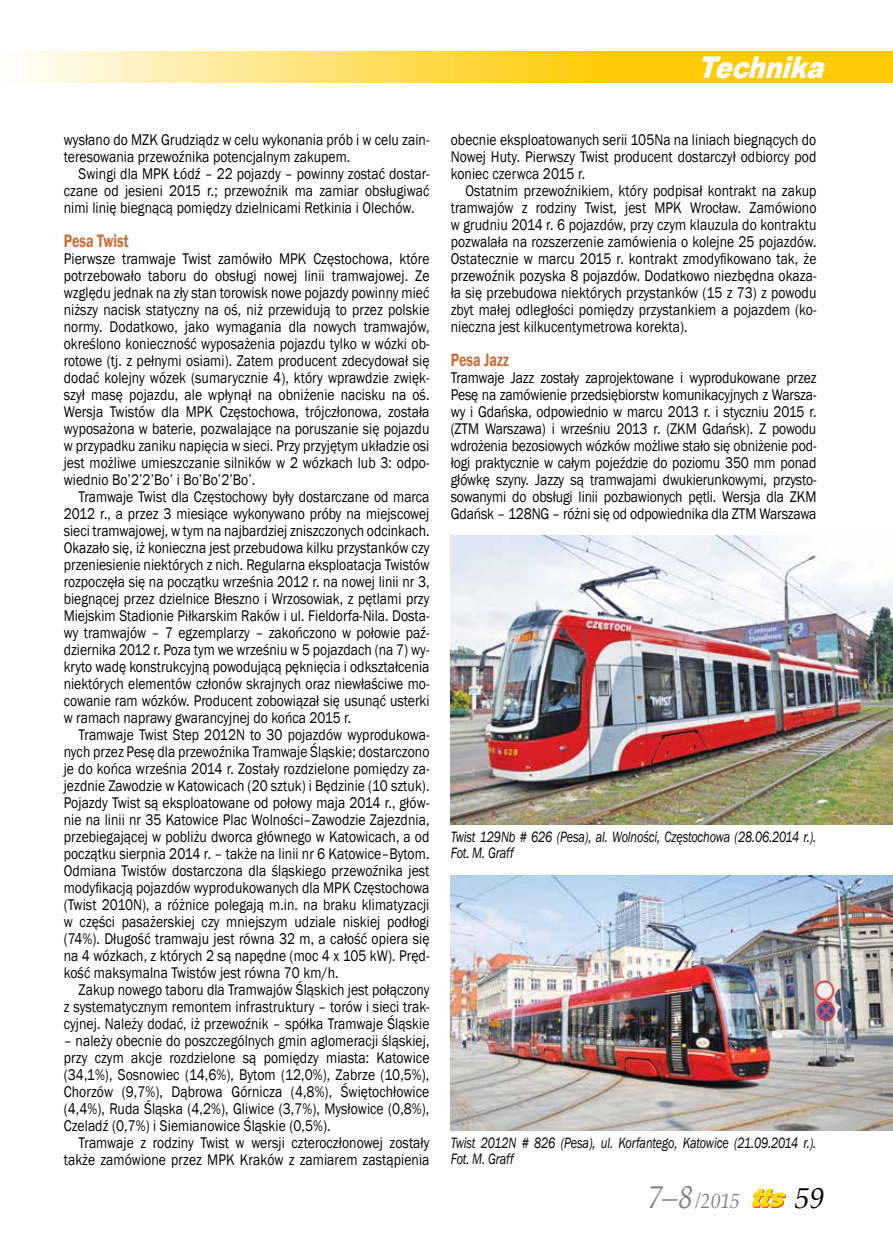
<style>
.page{position:relative;width:893px;height:1251px;background:#fff}
.page>*{position:absolute;margin:0;border:0;box-sizing:border-box;transform-origin:0 0}
.t1{font:italic 900 30px "Arial";color:#fff;scale:.85 1}
.t2{font:italic 30px "Palatino Linotype";color:#000}
.t3{font:italic 21.45px "Palatino Linotype";color:#808285;scale:.91 1}
.t4{font:600 18.6px "Franklin Gothic";letter-spacing:.005em;color:#ca6c38;scale:.75 1}
.t5{font:15.9px/17px "Franklin Gothic";letter-spacing:.005em;color:#000;text-align:justify;scale:.86 1}
.t6{font:italic 15.45px/16.5px "Franklin Gothic";letter-spacing:-.01em;color:#000;scale:.79 1}
.s1{font-size:33px}
</style>
<div class="page">
<svg style="left:24px;top:51px;width:869px;height:32px;background:#ffda52"></svg>
<svg style="left:752px;top:1188px;width:34px;height:19px"></svg>
<img style="left:451px;top:535px;width:442px;height:289px">
<img style="left:451px;top:875px;width:442px;height:255px">
<h1 class="t1" style="left:698px;top:45px;width:162px">Technika</h1>
<p class="t5" style="left:64px;top:131px;width:427px">wysłano do MZK Grudziądz w celu wykonania prób i w celu zain&shy;teresowania przewoźnika potencjalnym zakupem.</p>
<p class="t5" style="left:64px;top:165px;width:427px;text-indent:15px">Swingi dla MPK Łódź – 22 pojazdy – powinny zostać dostar&shy;czane od jesieni 2015 r.; przewoźnik ma zamiar obsługiwać nimi linię biegnącą pomiędzy dzielnicami Retkinia i Olechów.</p>
<p class="t4" style="left:64px;top:229px;width:88px">Pesa Twist</p>
<p class="t5" style="left:64px;top:250px;width:427px">Pierwsze tramwaje Twist zamówiło MPK Częstochowa, które potrzebowało taboru do obsługi nowej linii tramwajowej. Ze względu jednak na zły stan torowisk nowe pojazdy powinny mieć niższy nacisk statyczny na oś, niż przewidują to przez polskie normy. Dodatkowo, jako wymagania dla nowych tramwajów, określono konieczność wyposażenia pojazdu tylko w wózki ob&shy;rotowe (tj. z pełnymi osiami). Zatem producent zdecydował się dodać kolejny wózek (sumarycznie 4), który wprawdzie zwięk&shy;szył masę pojazdu, ale wpłynął na obniżenie nacisku na oś.<br>Wersja Twistów dla MPK Częstochowa, trójczłonowa, została wyposażona w baterie, pozwalające na poruszanie się pojazdu w przypadku zaniku napięcia w sieci. Przy przyjętym układzie osi jest możliwe umieszczanie silników w 2 wózkach lub 3: odpo&shy;wiednio Bo’2’2’Bo’ i Bo’Bo’2’Bo’.</p>
<p class="t5" style="left:64px;top:488px;width:427px;text-indent:15px">Tramwaje Twist dla Częstochowy były dostarczane od marca 2012 r., a przez 3 miesiące wykonywano próby na miejscowej sieci tramwajowej, w tym na najbardziej zniszczonych odcinkach.<br>Okazało się, iż konieczna jest przebudowa kilku przystanków czy przeniesienie niektórych z nich. Regularna eksploatacja Twistów rozpoczęła się na początku września 2012 r. na nowej linii nr 3, biegnącej przez dzielnice Błeszno i Wrzosowiak, z pętlami przy Miejskim Stadionie Piłkarskim Raków i ul. Fieldorfa-Nila. Dosta&shy;wy tramwajów – 7 egzemplarzy – zakończono w połowie paź&shy;dziernika 2012 r. Poza tym we wrześniu w 5 pojazdach (na 7) wy&shy;kryto wadę konstrukcyjną powodującą pęknięcia i odkształcenia niektórych elementów członów skrajnych oraz niewłaściwe mo&shy;cowanie ram wózków. Producent zobowiązał się usunąć usterki w ramach naprawy gwarancyjnej do końca 2015 r.</p>
<p class="t5" style="left:64px;top:726px;width:427px;text-indent:15px">Tramwaje Twist Step 2012N to 30 pojazdów wyprodukowa&shy;nych przez Pesę dla przewoźnika Tramwaje Śląskie; dostarczono je do końca września 2014 r. Zostały rozdzielone pomiędzy za&shy;jezdnie Zawodzie w Katowicach (20 sztuk) i Będzinie (10 sztuk).<br>Pojazdy Twist są eksploatowane od połowy maja 2014 r., głów&shy;nie na linii nr 35 Katowice Plac Wolności–Zawodzie Zajezdnia, przebiegającej w pobliżu dworca głównego w Katowicach, a od początku sierpnia 2014 r. – także na linii nr 6 Katowice–Bytom.<br>Odmiana Twistów dostarczona dla śląskiego przewoźnika jest modyfikacją pojazdów wyprodukowanych dla MPK Częstochowa (Twist 2010N), a różnice polegają m.in. na braku klimatyzacji w części pasażerskiej czy mniejszym udziale niskiej podłogi (74%). Długość tramwaju jest równa 32 m, a całość opiera się na 4 wózkach, z których 2 są napędne (moc 4 x 105 kW). Pręd&shy;kość maksymalna Twistów jest równa 70 km/h.</p>
<p class="t5" style="left:64px;top:980px;width:427px;text-indent:15px">Zakup nowego taboru dla Tramwajów Śląskich jest połączony z systematycznym remontem infrastruktury – torów i sieci trak&shy;cyjnej. Należy dodać, iż przewoźnik – spółka Tramwaje Śląskie</p>
<p class="t5" style="left:64px;top:1031px;width:427px">– należy obecnie do poszczególnych gmin aglomeracji śląskiej, przy czym akcje rozdzielone są pomiędzy miasta: Katowice (34,1%), Sosnowiec (14,6%), Bytom (12,0%), Zabrze (10,5%), Chorzów (9,7%), Dąbrowa Górnicza (4,8%), Świętochłowice (4,4%), Ruda Śląska (4,2%), Gliwice (3,7%), Mysłowice (0,8%), Czeladź (0,7%) i Siemianowice Śląskie (0,5%).</p>
<p class="t5" style="left:64px;top:1133px;width:427px;text-align:right">Tramwaje z rodziny Twist w wersji czteroczłonowej zostały także zamówione przez MPK Kraków z zamiarem zastąpienia</p>
<p class="t5" style="left:451px;top:131px;width:427px">obecnie eksploatowanych serii 105Na na liniach biegnących do Nowej Huty. Pierwszy Twist producent dostarczył odbiorcy pod koniec czerwca 2015 r.</p>
<p class="t5" style="left:451px;top:182px;width:427px;text-indent:15px">Ostatnim przewoźnikiem, który podpisał kontrakt na zakup tramwajów z rodziny Twist, jest MPK Wrocław. Zamówiono w grudniu 2014 r. 6 pojazdów, przy czym klauzula do kontraktu pozwalała na rozszerzenie zamówienia o kolejne 25 pojazdów.<br>Ostatecznie w marcu 2015 r. kontrakt zmodyfikowano tak, że przewoźnik pozyska 8 pojazdów. Dodatkowo niezbędna okaza&shy;ła się przebudowa niektórych przystanków (15 z 73) z powodu zbyt małej odległości pomiędzy przystankiem a pojazdem (ko&shy;nieczna jest kilkucentymetrowa korekta).</p>
<p class="t4" style="left:451px;top:348px;width:79px">Pesa Jazz</p>
<p class="t5" style="left:451px;top:369px;width:427px">Tramwaje Jazz zostały zaprojektowane i wyprodukowane przez Pesę na zamówienie przedsiębiorstw komunikacyjnych z Warsza&shy;wy i Gdańska, odpowiednio w marcu 2013 r. i styczniu 2015 r. (ZTM Warszawa) i wrześniu 2013 r. (ZKM Gdańsk). Z powodu wdrożenia bezosiowych wózków możliwe stało się obniżenie pod&shy;łogi praktycznie w całym pojeździe do poziomu 350 mm ponad główkę szyny. Jazzy są tramwajami dwukierunkowymi, przysto&shy;sowanymi do obsługi linii pozbawionych pętli. Wersja dla ZKM Gdańsk – 128NG – różni się od odpowiednika dla ZTM Warszawa</p>
<p class="t6" style="left:451px;top:828px;width:464px">Twist 129Nb # 626 (Pesa), al. Wolności, Częstochowa (28.06.2014 r.).<br>Fot. M. Graff</p>
<p class="t6" style="left:451px;top:1134px;width:464px">Twist 2012N # 826 (Pesa), ul. Korfantego, Katowice (21.09.2014 r.).<br>Fot. M. Graff</p>
<h2 class="t3" style="left:648px;top:1185px;width:102px"><span class="s1">7–8</span> /2015</h2>
<h1 class="t2" style="left:795px;top:1176px;width:31px">59</h1>
</div>
